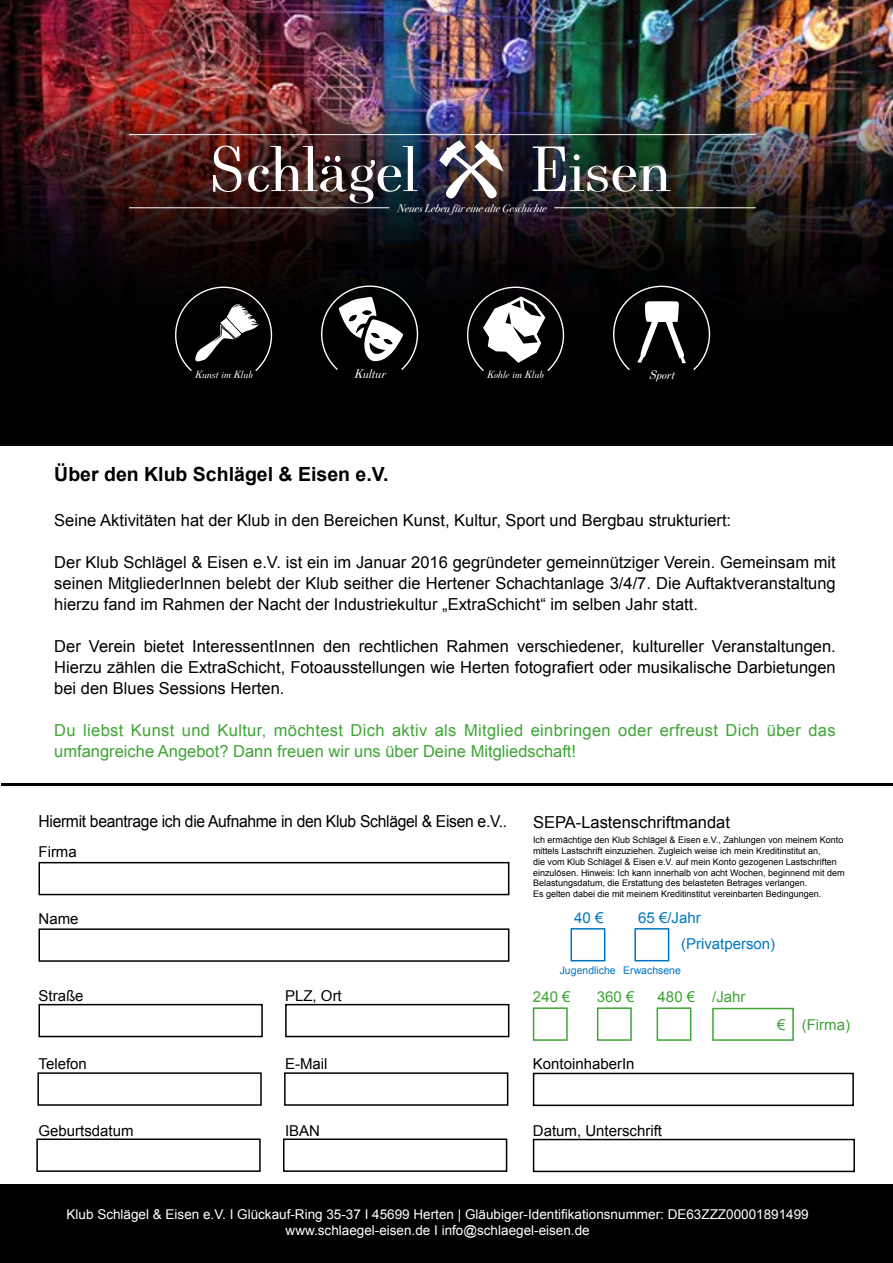
<style>
.page{position:relative;width:893px;height:1263px;background:#fff}
.page>*{position:absolute;margin:0;border:0;box-sizing:border-box;transform-origin:0 0}
.t1{font:700 19.5px "Arial";color:#000}
.t2{font:16.5px/21px "Arial";color:#000;text-align:justify}
.t3{font:16.5px/21px "Arial";letter-spacing:.02em;color:#3fa535}
.t4{font:16.5px "Arial";letter-spacing:-.02em;color:#000;scale:.95 1}
.t5{font:15px "Arial";color:#000}
.t6{font:15px "Arial";color:#3fa535}
.t7{font:15px "Arial";color:#0076c0}
.t8{font:13.5px/16.2px "Arial";color:#fff;text-align:center}
.t9{font:italic 12.15px "Berenis ADF Pro";color:#fff}
.t10{font:italic 11.1px "Bodoni Svty Two OSITCTT";color:#fff}
.t11{font:10.5px "Arial";color:#0076c0}
.t12{font:italic 10.05px "Berenis ADF Pro";color:#fff}
.t13{font:9px/10.8px "Arial";color:#000}
</style>
<div class="page">
<div style="left:0;top:1184px;width:893px;height:79px;background:#000"></div>
<div style="left:39px;top:928px;width:470px;height:34px;border:2px solid #000"></div>
<div style="left:39px;top:862px;width:470px;height:33px;border:2px solid #000"></div>
<div style="left:39px;top:1004px;width:224px;height:33px;border:2px solid #000"></div>
<div style="left:285px;top:1004px;width:224px;height:33px;border:2px solid #000"></div>
<div style="left:37px;top:1072px;width:225px;height:34px;border:2px solid #000"></div>
<div style="left:284px;top:1072px;width:224px;height:34px;border:2px solid #000"></div>
<div style="left:36px;top:1138px;width:225px;height:34px;border:2px solid #000"></div>
<div style="left:283px;top:1138px;width:224px;height:34px;border:2px solid #000"></div>
<div style="left:533px;top:1139px;width:322px;height:33px;border:2px solid #000"></div>
<div style="left:533px;top:1073px;width:321px;height:33px;border:2px solid #000"></div>
<div style="left:634px;top:928px;width:35px;height:33px;border:2px solid #0076c0"></div>
<div style="left:570px;top:928px;width:35px;height:33px;border:2px solid #0076c0"></div>
<div style="left:533px;top:1007px;width:35px;height:34px;border:2px solid #3fa535"></div>
<div style="left:597px;top:1007px;width:35px;height:34px;border:2px solid #3fa535"></div>
<div style="left:657px;top:1007px;width:34px;height:34px;border:2px solid #3fa535"></div>
<div style="left:712px;top:1008px;width:82px;height:33px;border:2px solid #3fa535"></div>
<img style="left:0;top:0;width:893px;height:446px">
<svg style="left:175px;top:286px;width:97px;height:87px;background:#282727"></svg>
<svg style="left:321px;top:285px;width:97px;height:86px"></svg>
<svg style="left:467px;top:286px;width:97px;height:87px"></svg>
<svg style="left:613px;top:285px;width:97px;height:87px;background:#2c2c2d"></svg>
<img style="left:439px;top:140px;width:64px;height:59px">
<hr style="left:130px;top:134px;width:625px;height:1px;background:#fff">
<hr style="left:130px;top:207px;width:259px;height:1px;background:#fff">
<hr style="left:554px;top:207px;width:201px;height:1px;background:#fff">
<svg style="left:213px;top:146px;width:28px;height:46px"></svg>
<img style="left:248px;top:146px;width:170px;height:57px">
<img style="left:533px;top:147px;width:137px;height:45px">
<hr style="left:1px;top:783px;width:892px;height:3px;background:#000">
<p class="t10" style="left:397px;top:201px;width:151px">Neues Leben für eine alte Geschichte</p>
<p class="t12" style="left:195px;top:368px;width:59px">Kunst im Klub</p>
<p class="t9" style="left:354px;top:367px;width:33px">Kultur</p>
<p class="t12" style="left:487px;top:368px;width:58px">Kohle im Klub</p>
<p class="t9" style="left:649px;top:367px;width:26px">Sport</p>
<p class="t1" style="left:54px;top:461px;width:336px">Über den Klub Schlägel &amp; Eisen e.V.</p>
<p class="t2" style="left:54px;top:509px;width:678px">Seine Aktivitäten hat der Klub in den Bereichen Kunst, Kultur, Sport und Bergbau strukturiert:</p>
<p class="t2" style="left:54px;top:551px;width:783px">Der Klub Schlägel &amp; Eisen e.V. ist ein im Januar 2016 gegründeter gemeinnütziger Verein. Gemeinsam mit seinen MitgliederInnen belebt der Klub seither die Hertener Schachtanlage 3/4/7. Die Auftaktveranstaltung hierzu fand im Rahmen der Nacht der Industriekultur „ExtraSchicht“ im selben Jahr statt.</p>
<p class="t2" style="left:54px;top:635px;width:783px">Der Verein bietet InteressentInnen den rechtlichen Rahmen verschiedener, kultureller Veranstaltungen.<br>Hierzu zählen die ExtraSchicht, Fotoausstellungen wie Herten fotografiert oder musikalische Darbietungen bei den Blues Sessions Herten.</p>
<p class="t3" style="left:54px;top:719px;width:783px">Du liebst Kunst und Kultur, möchtest Dich aktiv als Mitglied einbringen oder erfreust Dich über das umfangreiche Angebot? Dann freuen wir uns über Deine Mitgliedschaft!</p>
<p class="t4" style="left:39px;top:811px;width:495px">Hiermit beantrage ich die Aufnahme in den Klub Schlägel &amp; Eisen e.V..</p>
<p class="t2" style="left:533px;top:812px;width:198px">SEPA-Lastenschriftmandat</p>
<p class="t13" style="left:533px;top:835px;width:313px">Ich ermächtige den Klub Schlägel &amp; Eisen e.V., Zahlungen von meinem Konto mittels Lastschrift einzuziehen. Zugleich weise ich mein Kreditinstitut an,<br>die vom Klub Schlägel &amp; Eisen e.V. auf mein Konto gezogenen Lastschriften einzulösen. Hinweis: Ich kann innerhalb von acht Wochen, beginnend mit dem Belastungsdatum, die Erstattung des belasteten Betrages verlangen.<br>Es gelten dabei die mit meinem Kreditinstitut vereinbarten Bedingungen.</p>
<p class="t5" style="left:39px;top:842px;width:40px">Firma</p>
<p class="t5" style="left:39px;top:908px;width:42px">Name</p>
<p class="t7" style="left:574px;top:908px;width:31px">40 €</p>
<p class="t7" style="left:638px;top:908px;width:64px">65 €/Jahr</p>
<p class="t7" style="left:681px;top:934px;width:96px">(Privatperson)</p>
<p class="t5" style="left:39px;top:986px;width:47px">Straße</p>
<p class="t5" style="left:285px;top:986px;width:58px">PLZ, Ort</p>
<p class="t11" style="left:560px;top:963px;width:123px">Jugendliche Erwachsene</p>
<p class="t6" style="left:533px;top:987px;width:39px">240 €</p>
<p class="t6" style="left:597px;top:987px;width:39px">360 €</p>
<p class="t6" style="left:658px;top:987px;width:39px">480 €</p>
<p class="t6" style="left:712px;top:987px;width:35px">/Jahr</p>
<p class="t6" style="left:777px;top:1015px;width:10px">€</p>
<p class="t6" style="left:802px;top:1015px;width:50px">(Firma)</p>
<p class="t5" style="left:39px;top:1054px;width:50px">Telefon</p>
<p class="t5" style="left:285px;top:1054px;width:44px">E-Mail</p>
<p class="t5" style="left:533px;top:1054px;width:103px">KontoinhaberIn</p>
<p class="t5" style="left:39px;top:1120px;width:97px">Geburtsdatum</p>
<p class="t5" style="left:285px;top:1120px;width:37px">IBAN</p>
<p class="t5" style="left:533px;top:1121px;width:131px">Datum, Unterschrift</p>
<p class="t8" style="left:67px;top:1206px;width:744px">Klub Schlägel &amp; Eisen e.V. I Glückauf-Ring 35-37 I 45699 Herten | Gläubiger-Identifikationsnummer: DE63ZZZ00001891499 www.schlaegel-eisen.de I info@schlaegel-eisen.de</p>
</div>
